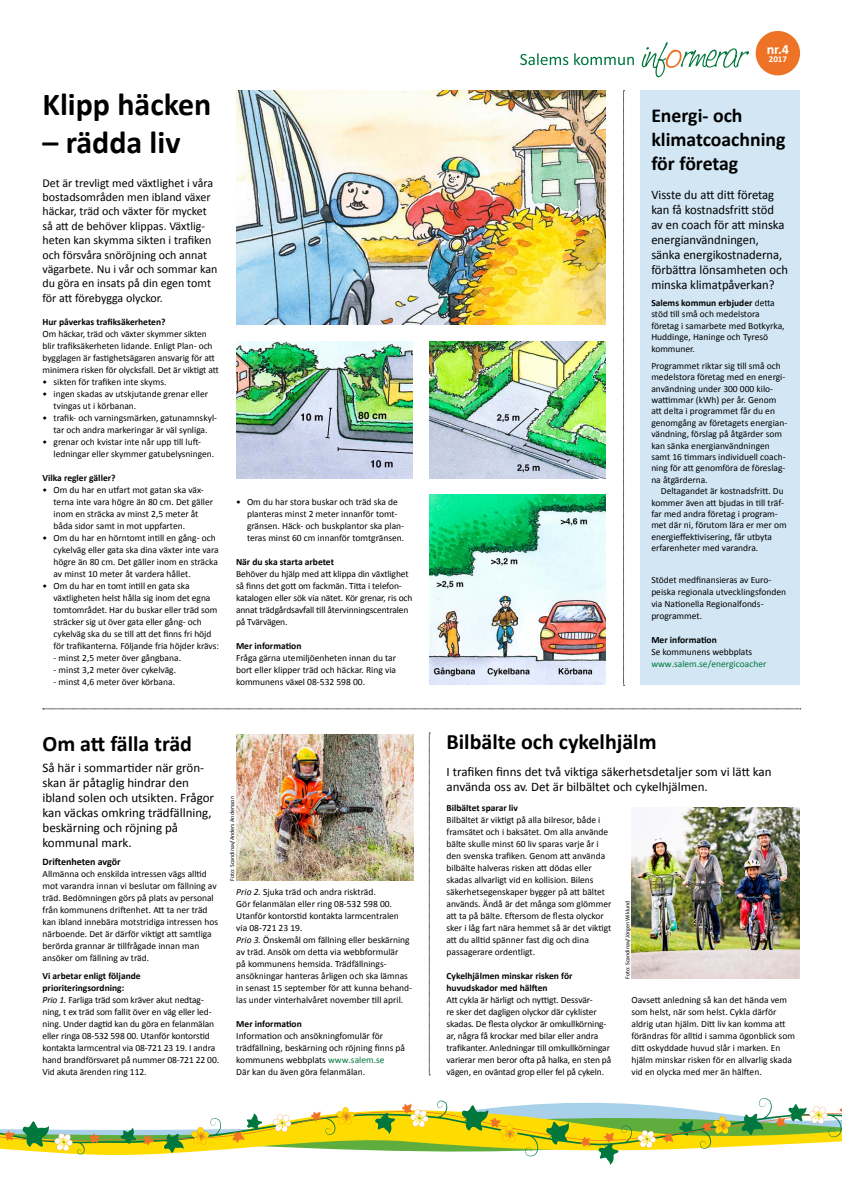
<style>
.page{position:relative;width:842px;height:1191px;background:#fff}
.page>*{position:absolute;margin:0;border:0;box-sizing:border-box;transform-origin:0 0}
.t1{font:700 32px "Calibri";color:#000}
.t2{font:700 22px "Calibri";color:#000}
.t3{font:700 19.8px/23.7px "Calibri";color:#000}
.t4{font:700 14.1px "Calibri";color:#fff}
.t5{font:13px/15px "Calibri";color:#000}
.t6{font:12px/14.4px "Calibri";color:#000}
.t7{font:700 10px "Calibri";color:#000}
.t8{font:9.5px/12px "Calibri";color:#000}
.t9{font:700 9.5px/12px "Calibri";color:#000}
.t10{font:9.5px "Calibri";color:#00773d}
.t11{font:700 8.9px "Calibri";color:#fff}
.t12{font:6px "Calibri";color:#000}
.s1{font-weight:700}
.s2{font-style:italic}
.s3{color:#00773d}
</style>
<div class="page">
<svg style="left:642px;top:42px;width:107px;height:35px"></svg>
<svg style="left:520px;top:53px;width:114px;height:12px"></svg>
<div style="left:756px;top:31px;width:44px;height:44px;background:#ee7326;border-radius:50%"></div>
<svg style="left:0;top:1103px;width:842px;height:62px"></svg>
<svg style="left:43px;top:708px;width:758px;height:1px"></svg>
<img style="left:429px;top:342px;width:177px;height:136px">
<svg style="left:623px;top:91px;width:1px;height:595px"></svg>
<img style="left:236px;top:91px;width:370px;height:234px">
<div style="left:640px;top:91px;width:159px;height:594px;background:#d2e6f4"></div>
<svg style="left:429px;top:733px;width:1px;height:342px"></svg>
<img style="left:237px;top:735px;width:176px;height:146px">
<img style="left:631px;top:808px;width:168px;height:171px">
<img style="left:430px;top:494px;width:176px;height:190px">
<img style="left:236px;top:342px;width:176px;height:136px">
<h1 class="t1" style="left:43px;top:84px;width:170px">Klipp häcken</h1>
<h1 class="t1" style="left:43px;top:122px;width:139px">– rädda liv</h1>
<p class="t6" style="left:43px;top:175px;width:176px">Det är trevligt med växtlighet i våra bostadsområden men ibland växer häckar, träd och växter för mycket så att de behöver klippas. Växtlig&shy;heten kan skymma sikten i trafiken och försvåra snöröjning och annat vägarbete. Nu i vår och sommar kan du göra en insats på din egen tomt för att förebygga olyckor.</p>
<p class="t9" style="left:43px;top:315px;width:124px">Hur påverkas trafiksäkerheten?</p>
<p class="t8" style="left:43px;top:327px;width:178px">Om häckar, träd och växter skymmer sikten blir trafiksäkerheten lidande. Enligt Plan- och bygglagen är fastighetsägaren ansvarig för att minimera risken för olycksfall. Det är viktigt att</p>
<p class="t8" style="left:43px;top:375px;width:126px">• sikten för trafiken inte skyms.</p>
<p class="t8" style="left:54px;top:387px;width:156px;text-indent:-11px">• ingen skadas av utskjutande grenar eller tvingas ut i körbanan.</p>
<p class="t8" style="left:43px;top:411px;width:176px;text-align:center">• trafik- och varningsmärken, gatunamnskyl&shy;tar och andra markeringar är väl synliga.</p>
<p class="t8" style="left:54px;top:435px;width:162px;text-indent:-11px">• grenar och kvistar inte når upp till luft&shy;ledningar eller skymmer gatubelysningen.</p>
<p class="t9" style="left:43px;top:471px;width:75px">Vilka regler gäller?</p>
<p class="t8" style="left:54px;top:483px;width:161px;text-indent:-11px">• Om du har en utfart mot gatan ska väx&shy;terna inte vara högre än 80 cm. Det gäller inom en sträcka av minst 2,5 meter åt båda sidor samt in mot uppfarten.</p>
<p class="t8" style="left:54px;top:531px;width:167px;text-indent:-11px">• Om du har en hörntomt intill en gång- och cykelväg eller gata ska dina växter inte vara högre än 80 cm. Det gäller inom en sträcka av minst 10 meter åt vardera hållet.</p>
<p class="t8" style="left:54px;top:579px;width:167px;text-indent:-11px">• Om du har en tomt intill en gata ska växtligheten helst hålla sig inom det egna tomtområdet. Har du buskar eller träd som sträcker sig ut över gata eller gång- och cykelväg ska du se till att det finns fri höjd för trafikanterna. Följande fria höjder krävs:</p>
<p class="t8" style="left:54px;top:651px;width:129px">- minst 2,5 meter över gångbana.</p>
<p class="t8" style="left:54px;top:663px;width:124px">- minst 3,2 meter över cykelväg.</p>
<p class="t8" style="left:54px;top:675px;width:123px">- minst 4,6 meter över körbana.</p>
<p class="t8" style="left:247px;top:495px;width:159px;text-indent:-11px">• Om du har stora buskar och träd ska de planteras minst 2 meter innanför tomt&shy;gränsen. Häck- och buskplantor ska plan&shy;teras minst 60 cm innanför tomtgränsen.</p>
<p class="t9" style="left:236px;top:555px;width:99px">När du ska starta arbetet</p>
<p class="t8" style="left:236px;top:567px;width:178px">Behöver du hjälp med att klippa din växtlighet så finns det gott om fackmän. Titta i telefon&shy;katalogen eller sök via nätet. Kör grenar, ris och annat trädgårdsavfall till återvinningscentralen på Tvärvägen.</p>
<p class="t9" style="left:236px;top:639px;width:67px">Mer information</p>
<p class="t8" style="left:236px;top:651px;width:162px;text-align:justify">Fråga gärna utemiljöenheten innan du tar bort eller klipper träd och häckar. Ring via kommunens växel 08-532 598 00.</p>
<h2 class="t2" style="left:43px;top:730px;width:151px">Om att fälla träd</h2>
<h3 class="t5" style="left:43px;top:759px;width:173px">Så här i sommartider när grön&shy;skan är påtaglig hindrar den ibland solen och utsikten. Frågor kan väckas omkring trädfällning, beskärning och röjning på kommunal mark.</h3>
<p class="t7" style="left:43px;top:855px;width:80px">Driftenheten avgör</p>
<p class="t8" style="left:43px;top:867px;width:177px">Allmänna och enskilda intressen vägs alltid mot varandra innan vi beslutar om fällning av träd. Bedömningen görs på plats av personal från kommunens driftenhet. Att ta ner träd kan ibland innebära motstridiga intressen hos närboende. Det är därför viktigt att samtliga berörda grannar är tillfrågade innan man ansöker om fällning av träd.</p>
<p class="t8" style="left:43px;top:969px;width:178px"><span class="s1">Vi arbetar enligt följande prioriteringsordning:<br></span><span class="s2">Prio 1.</span> Farliga träd som kräver akut nedtag&shy;ning, t ex träd som fallit över en väg eller led&shy;ning. Under dagtid kan du göra en felanmälan eller ringa 08-532 598 00. Utanför kontorstid kontakta larmcentral via 08-721 23 19. I andra hand brandförsvaret på nummer 08-721 22 00.<br>Vid akuta ärenden ring 112.</p>
<p class="t12" style="left:228px;top:881px;width:86px;rotate:-90deg">Foto: Scandinav/Anders Andersson</p>
<p class="t8" style="left:236px;top:885px;width:177px"><span class="s2">Prio 2.</span> Sjuka träd och andra riskträd.<br>Gör felanmälan eller ring 08-532 598 00.<br>Utanför kontorstid kontakta larmcentralen via 08-721 23 19.<br><span class="s2">Prio 3.</span> Önskemål om fällning eller beskärning av träd. Ansök om detta via webbformulär<br>på kommunens hemsida. Trädfällnings&shy;ansökningar hanteras årligen och ska lämnas in senast 15 september för att kunna behand&shy;las under vinterhalvåret november till april.</p>
<p class="t9" style="left:236px;top:1017px;width:67px">Mer information</p>
<p class="t8" style="left:236px;top:1029px;width:170px">Information och ansökningfomulär för trädfällning, beskärning och röjning finns på kommunens webbplats <span class="s3">www.salem.se<br></span>Där kan du även göra felanmälan.</p>
<h3 class="t4" style="left:767px;top:40px;width:24px">nr.4</h3>
<p class="t11" style="left:769px;top:54px;width:20px">2017</p>
<h3 class="t3" style="left:651px;top:103px;width:136px">Energi- och klimatcoachning för företag</h3>
<h3 class="t5" style="left:651px;top:186px;width:138px">Visste du att ditt företag kan få kostnadsfritt stöd av en coach för att minska energianvändningen, sänka energikostnaderna, förbättra lönsamheten och minska klimatpåverkan?</h3>
<p class="t8" style="left:651px;top:297px;width:135px;line-height:11.4px"><span class="s1">Salems kommun erbjuder</span> detta stöd till små och medelstora företag i samarbete med Botkyrka,<br>Huddinge, Haninge och Tyresö kommuner.</p>
<p class="t8" style="left:651px;top:359px;width:138px;line-height:11.4px">Programmet riktar sig till små och medelstora företag med en energi&shy;användning under 300 000 kilo&shy;wattimmar (kWh) per år. Genom att delta i programmet får du en genomgång av företagets energian&shy;vändning, förslag på åtgärder som kan sänka energianvändningen samt 16 timmars individuell coach&shy;ning för att genomföra de föreslag&shy;na åtgärderna.</p>
<p class="t8" style="left:651px;top:485px;width:137px;line-height:11.4px;text-indent:10px">Deltagandet är kostnadsfritt. Du kommer även att bjudas in till träf&shy;far med andra företag i program&shy;met där ni, förutom lära er mer om energieffektivisering, får utbyta erfarenheter med varandra.</p>
<p class="t8" style="left:651px;top:573px;width:136px">Stödet medfinansieras av Euro&shy;peiska regionala utvecklingsfonden via Nationella Regionalfonds&shy;programmet.</p>
<p class="t9" style="left:651px;top:633px;width:67px">Mer information</p>
<p class="t8" style="left:651px;top:645px;width:102px">Se kommunens webbplats</p>
<p class="t10" style="left:651px;top:657px;width:117px">www.salem.se/energicoacher</p>
<h2 class="t2" style="left:446px;top:728px;width:212px">Bilbälte och cykelhjälm</h2>
<h3 class="t5" style="left:446px;top:763px;width:327px">I trafiken finns det två viktiga säkerhetsdetaljer som vi lätt kan använda oss av. Det är bilbältet och cykelhjälmen.</h3>
<p class="t9" style="left:446px;top:801px;width:73px">Bilbältet sparar liv</p>
<p class="t8" style="left:446px;top:813px;width:166px">Bilbältet är viktigt på alla bilresor, både i framsätet och i baksätet. Om alla använde bälte skulle minst 60 liv sparas varje år i den svenska trafiken. Genom att använda bilbälte halveras risken att dödas eller skadas allvarligt vid en kollision. Bilens säkerhetsegenskaper bygger på att bältet används. Ändå är det många som glömmer att ta på bälte. Eftersom de flesta olyckor sker i låg fart nära hemmet så är det viktigt att du alltid spänner fast dig och dina passagerare ordentligt.</p>
<p class="t9" style="left:446px;top:969px;width:128px">Cykelhjälmen minskar risken för huvudskador med hälften</p>
<p class="t8" style="left:446px;top:993px;width:166px">Att cykla är härligt och nyttigt. Dessvär-<br>re sker det dagligen olyckor där cyklister skadas. De flesta olyckor är omkullkörning&shy;ar, några få krockar med bilar eller andra trafikanter. Anledningar till omkullkörningar varierar men beror ofta på halka, en sten på vägen, en oväntad grop eller fel på cykeln.</p>
<p class="t8" style="left:631px;top:993px;width:165px">Oavsett anledning så kan det hända vem som helst, när som helst. Cykla därför aldrig utan hjälm. Ditt liv kan komma att förändras för alltid i samma ögonblick som ditt oskyddade huvud slår i marken. En hjälm minskar risken för en allvarlig skada vid en olycka med mer än hälften.</p>
<p class="t12" style="left:624px;top:979px;width:80px;rotate:-90deg">Foto: Scandinav/Jörgen Wiklund</p>
</div>
